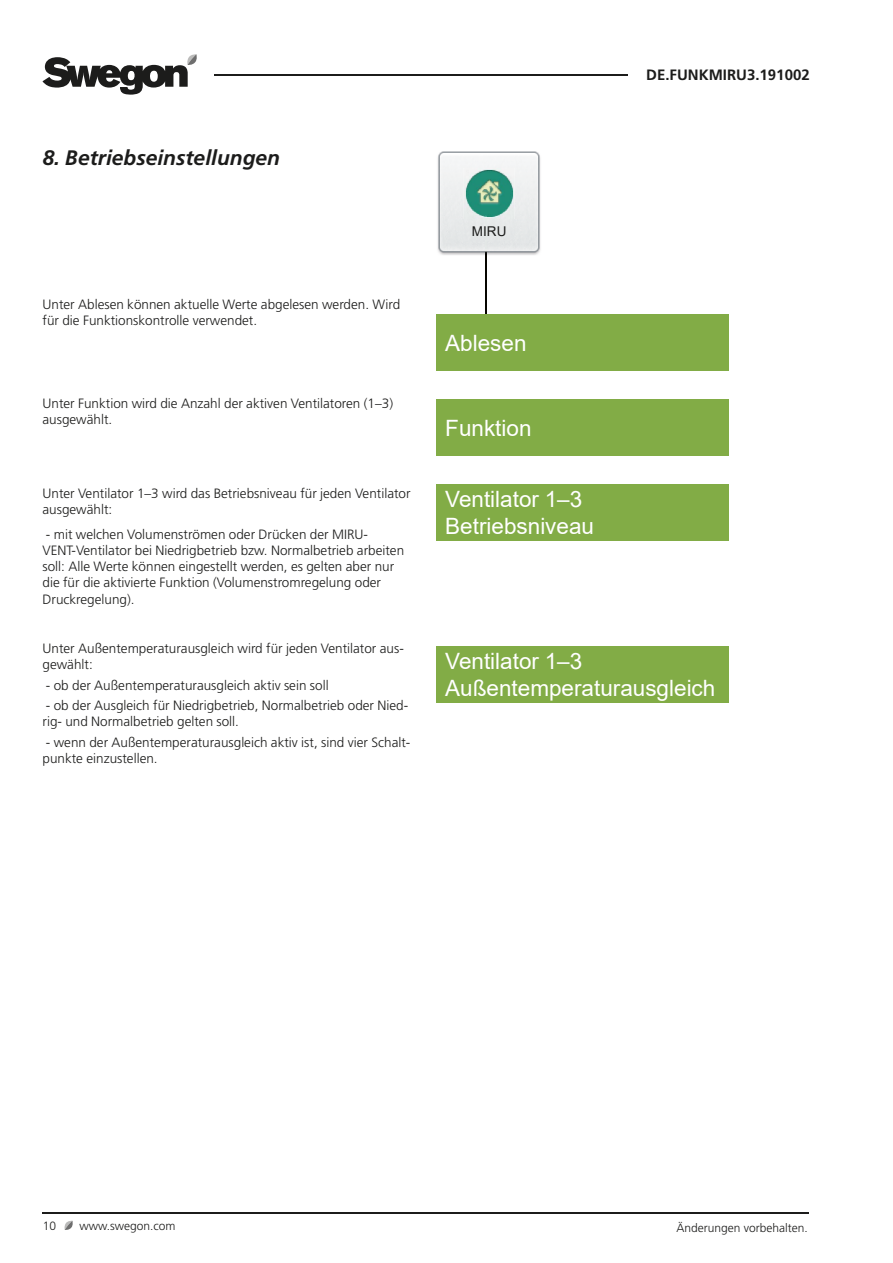
<style>
.page{position:relative;width:893px;height:1263px;background:#fff}
.page>*{position:absolute;margin:0;border:0;box-sizing:border-box;transform-origin:0 0}
.t1{font:22.5px/27px "Arial";color:#fff}
.t2{font:italic 700 21px "Frutiger";color:#1c1c1b}
.t3{font:700 15px "Frutiger";color:#1c1c1b}
.t4{font:300 13.5px/16.2px "Frutiger";color:#1c1c1b}
.t5{font:13.5px "Arial";color:#1c1c1b}
.t6{font:300 12px "Frutiger";color:#1c1c1b}
</style>
<div class="page">
<hr style="left:214px;top:75px;width:413px;height:1px;background:#1c1c1b">
<svg style="left:42px;top:54px;width:155px;height:41px"></svg>
<hr style="left:42px;top:1212px;width:767px;height:1px;background:#1c1c1b">
<svg style="left:64px;top:1221px;width:9px;height:9px"></svg>
<hr style="left:485px;top:209px;width:2px;height:104px;background:#070500">
<div style="left:436px;top:314px;width:292px;height:57px;background:#82ac46"></div>
<div style="left:436px;top:399px;width:292px;height:57px;background:#82ac46"></div>
<img style="left:437px;top:151px;width:104px;height:104px">
<img style="left:485px;top:219px;width:2px;height:36px">
<img style="left:464px;top:168px;width:51px;height:51px">
<svg style="left:485px;top:209px;width:2px;height:10px"></svg>
<div style="left:436px;top:484px;width:292px;height:57px;background:#82ac46"></div>
<div style="left:436px;top:646px;width:292px;height:57px;background:#82ac46"></div>
<h2 class="t2" style="left:43px;top:145px;width:239px">8. Betriebseinstellungen</h2>
<p class="t4" style="left:43px;top:296px;width:359px">Unter Ablesen können aktuelle Werte abgelesen werden. Wird für die Funktionskontrolle verwendet.</p>
<p class="t4" style="left:43px;top:395px;width:352px">Unter Funktion wird die Anzahl der aktiven Ventilatoren (1–3) ausgewählt.</p>
<p class="t4" style="left:43px;top:485px;width:370px">Unter Ventilator 1–3 wird das Betriebsniveau für jeden Ventilator ausgewählt:</p>
<p class="t4" style="left:43px;top:526px;width:363px">- mit welchen Volumenströmen oder Drücken der MIRU-VENT-Ventilator bei Niedrigbetrieb bzw. Normalbetrieb arbeiten soll: Alle Werte können eingestellt werden, es gelten aber nur die für die aktivierte Funktion (Volumenstromregelung oder Druckregelung).</p>
<p class="t4" style="left:43px;top:640px;width:363px">Unter Außentemperaturausgleich wird für jeden Ventilator aus&shy;gewählt:</p>
<p class="t4" style="left:46px;top:677px;width:284px">- ob der Außentemperaturausgleich aktiv sein soll</p>
<p class="t4" style="left:43px;top:698px;width:367px">- ob der Ausgleich für Niedrigbetrieb, Normalbetrieb oder Nied&shy;rig- und Normalbetrieb gelten soll.</p>
<p class="t4" style="left:43px;top:734px;width:369px">- wenn der Außentemperaturausgleich aktiv ist, sind vier Schalt&shy;punkte einzustellen.</p>
<p class="t3" style="left:646px;top:66px;width:165px">DE.FUNKMIRU3.191002</p>
<p class="t5" style="left:472px;top:222px;width:36px">MIRU</p>
<h1 class="t1" style="left:445px;top:329px;width:83px">Ablesen</h1>
<h1 class="t1" style="left:445px;top:414px;width:88px">Funktion</h1>
<h1 class="t1" style="left:445px;top:485px;width:150px">Ventilator 1–3<br>Betriebsniveau</h1>
<h1 class="t1" style="left:445px;top:648px;width:272px">Ventilator 1–3<br>Außentemperaturausgleich</h1>
<p class="t6" style="left:43px;top:1219px;width:15px">10</p>
<p class="t6" style="left:676px;top:1221px;width:133px">Änderungen vorbehalten.</p>
<p class="t6" style="left:79px;top:1219px;width:98px">www.swegon.com</p>
</div>
